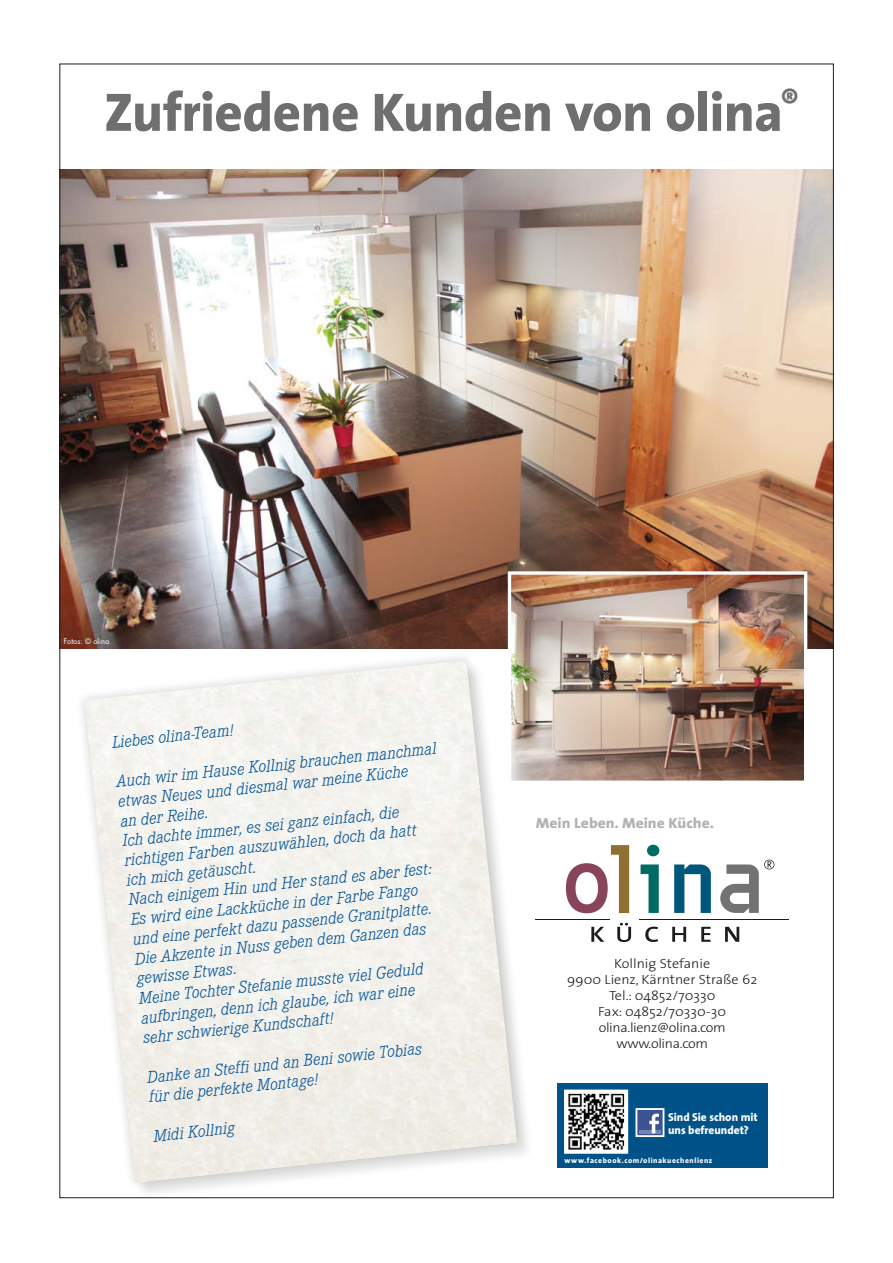
<style>
.page{position:relative;width:893px;height:1263px;background:#fff}
.page>*{position:absolute;margin:0;border:0;box-sizing:border-box;transform-origin:0 0}
.t1{font:800 54.75px "The Sans";letter-spacing:-.01em;color:#706f6f}
.t2{font:italic 300 16.5px/19.8px "Corporate EBQ";color:#005196}
.t3{font:800 14.7px "The Sans";color:#b3b2b2;scale:1.06 1}
.t4{font:300 13.35px/16px "The Sans";color:#1d1d1b;text-align:center;scale:1.06 1}
.t5{font:800 11.4px/12.8px "The Sans";letter-spacing:-.005em;color:#fff}
.t6{font:800 7.65px "The Sans";letter-spacing:.07em;color:#fff}
.t7{font:7.5px "Futura Std";color:#fff}
</style>
<div class="page">
<img style="left:59px;top:169px;width:773px;height:479px">
<img style="left:512px;top:575px;width:291px;height:205px">
<div style="left:508px;top:571px;width:299px;height:213px;border:3px solid #fff"></div>
<svg style="left:647px;top:845px;width:12px;height:11px"></svg>
<svg style="left:640px;top:864px;width:19px;height:49px"></svg>
<svg style="left:674px;top:864px;width:37px;height:49px"></svg>
<svg style="left:591px;top:927px;width:13px;height:15px"></svg>
<svg style="left:617px;top:923px;width:14px;height:19px"></svg>
<svg style="left:645px;top:927px;width:13px;height:15px"></svg>
<svg style="left:672px;top:927px;width:14px;height:15px"></svg>
<svg style="left:701px;top:927px;width:9px;height:15px"></svg>
<svg style="left:725px;top:927px;width:14px;height:15px"></svg>
<hr style="left:536px;top:919px;width:74px;height:1px;background:#1d1d1b">
<hr style="left:639px;top:919px;width:150px;height:1px;background:#1d1d1b">
<svg style="left:566px;top:845px;width:63px;height:68px"></svg>
<svg style="left:720px;top:860px;width:54px;height:53px"></svg>
<div style="left:85px;top:661px;width:449px;height:539px;background:#1d1d1b;opacity:.13"></div>
<svg style="left:82px;top:649px;width:446px;height:545px"></svg>
<img style="left:84px;top:660px;width:433px;height:523px">
<div style="left:557px;top:1084px;width:210px;height:84px;background:#005289"></div>
<svg style="left:564px;top:1089px;width:101px;height:65px"></svg>
<h1 class="t1" style="left:104px;top:66px;width:696px">Zufriedene Kunden von olina<sup>®</sup></h1>
<p class="t7" style="left:64px;top:636px;width:47px">Fotos: © olina</p>
<p class="t2" style="left:111px;top:733px;width:123px;rotate:-6deg">Liebes olina-Team!</p>
<p class="t2" style="left:115px;top:772px;width:323px;rotate:-6deg">Auch wir im Hause Kollnig brauchen manchmal etwas Neues und diesmal war meine Küche<br>an der Reihe.<br>Ich dachte immer, es sei ganz einfach, die richtigen Farben auszuwählen, doch da hatt<br>ich mich getäuscht.<br>Nach einigem Hin und Her stand es aber fest:<br>Es wird eine Lackküche in der Farbe Fango<br>und eine perfekt dazu passende Granitplatte.<br>Die Akzente in Nuss geben dem Ganzen das gewisse Etwas.<br>Meine Tochter Stefanie musste viel Geduld aufbringen, denn ich glaube, ich war eine<br>sehr schwierige Kundschaft!</p>
<p class="t2" style="left:146px;top:1067px;width:278px;rotate:-6deg">Danke an Steffi und an Beni sowie Tobias für die perfekte Montage!</p>
<p class="t2" style="left:153px;top:1126px;width:83px;rotate:-6deg">Midi Kollnig</p>
<p class="t3" style="left:536px;top:811px;width:170px">Mein Leben. Meine Küche.</p>
<p class="t4" style="left:567px;top:955px;width:181px">Kollnig Stefanie<br>9900 Lienz, Kärntner Straße 62<br>Tel.: 04852/70330<br>Fax: 04852/70330-30 olina.lienz@olina.com www.olina.com</p>
<p class="t5" style="left:668px;top:1111px;width:91px">Sind Sie schon mit uns befreundet?</p>
<p class="t6" style="left:564px;top:1154px;width:149px">www.facebook.com/olinakuechenlienz</p>
</div>
